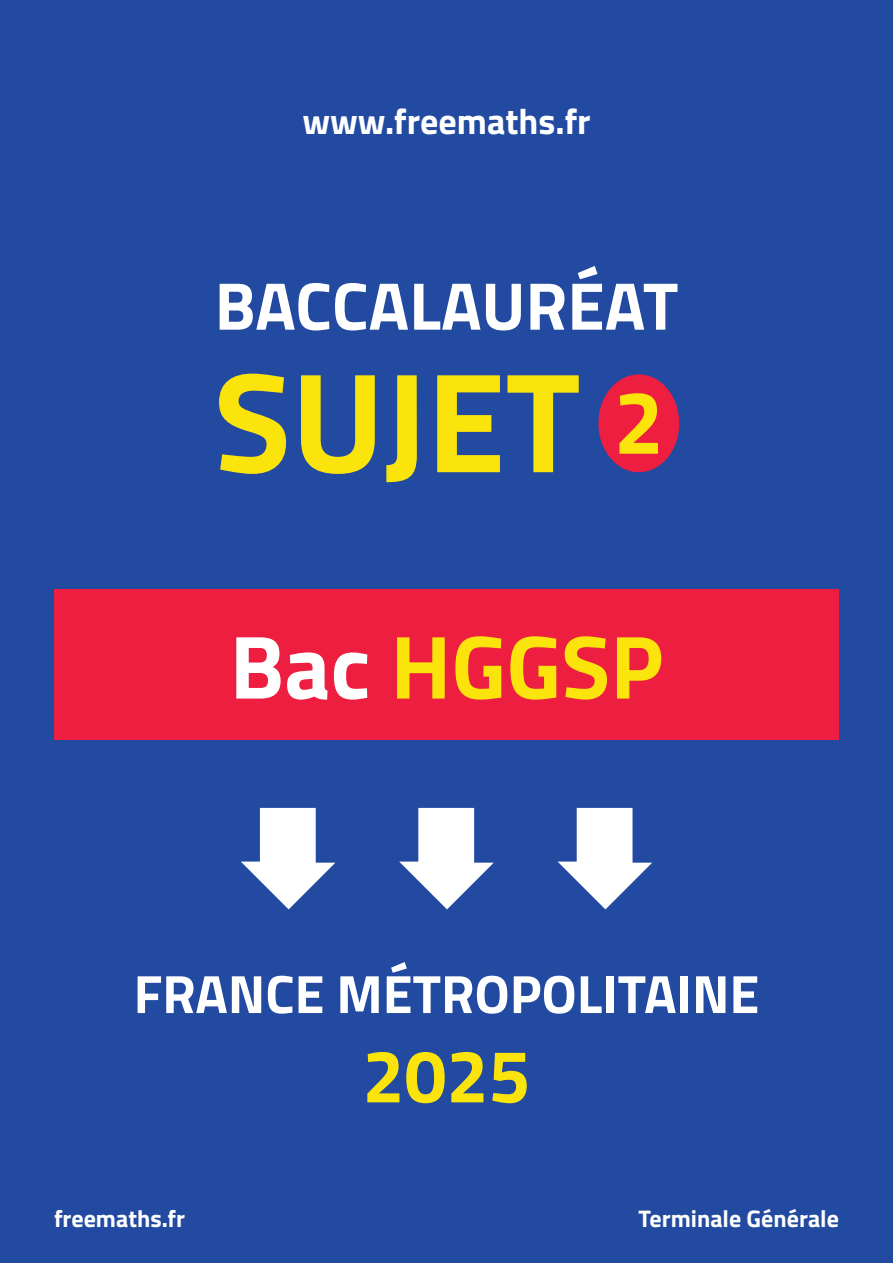
<style>
.page{position:relative;width:893px;height:1263px;background:#214aa0}
.page>*{position:absolute;margin:0;border:0;box-sizing:border-box;transform-origin:0 0}
.t1{font:700 142.5px "Titillium";color:#fbe30c}
.t2{font:700 90px "Titillium";color:#fbe30c}
.t3{font:700 75px "Titillium";color:#fbe30c}
.t4{font:700 67.5px "Titillium";color:#fff}
.t5{font:700 54px "Titillium";color:#fff}
.t6{font:700 36px "Titillium";color:#fff}
.t7{font:700 24px "Titillium";color:#fff}
.s1{color:#fff}
</style>
<div class="page">
<svg style="left:241px;top:808px;width:94px;height:101px"></svg>
<svg style="left:399px;top:808px;width:95px;height:101px"></svg>
<svg style="left:558px;top:808px;width:94px;height:101px"></svg>
<div style="left:598px;top:374px;width:81px;height:98px;background:#ed1e40;border-radius:50%"></div>
<div style="left:54px;top:589px;width:785px;height:151px;background:#ed1e40"></div>
<h3 class="t6" style="left:302px;top:94px;width:290px">www.freemaths.fr</h3>
<p class="t4" style="left:215px;top:254px;width:465px">BACCALAURÉAT</p>
<p class="t1" style="left:214px;top:313px;width:368px">SUJET</p>
<p class="t2" style="left:614px;top:353px;width:52px">2</p>
<p class="t2" style="left:230px;top:598px;width:435px"><span class="s1">Bac</span> HGGSP</p>
<p class="t5" style="left:134px;top:953px;width:627px">FRANCE MÉTROPOLITAINE</p>
<h3 class="t3" style="left:362px;top:1019px;width:169px">2025</h3>
<p class="t7" style="left:54px;top:1200px;width:133px">freemaths.fr</p>
<p class="t7" style="left:639px;top:1200px;width:202px">Terminale Générale</p>
</div>
